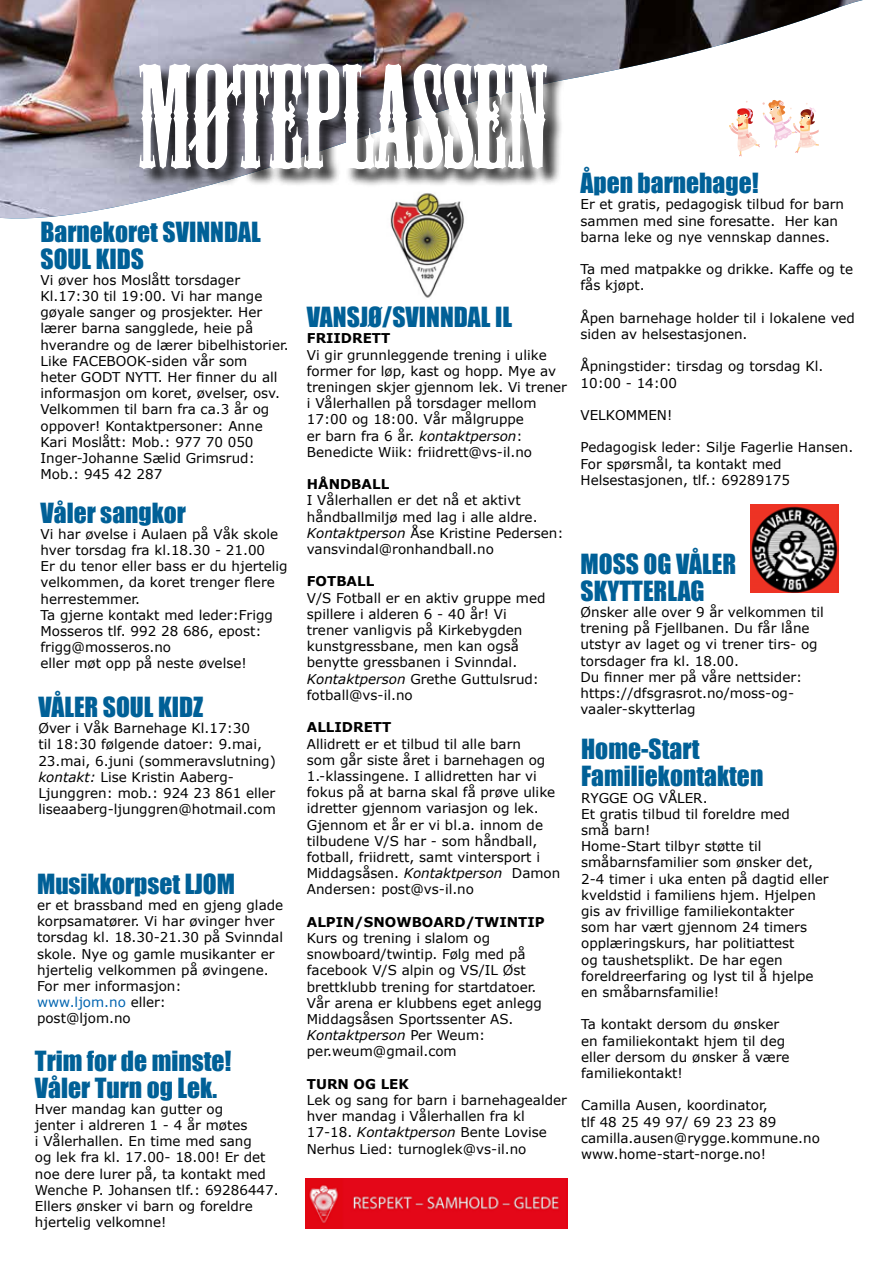
<style>
.page{position:relative;width:893px;height:1263px;background:#fff}
.page>*{position:absolute;margin:0;border:0;box-sizing:border-box;transform-origin:0 0}
.t1{font:138px "Mesquite Std";color:#fff}
.t2{font:25.5px/27px "Impact";color:#006097}
.t3{font:13.5px/16.2px "Verdana";color:#000}
.t4{font:700 13.5px "Verdana";color:#000}
.s1{font-style:italic}
.s2{color:#0064b0}
</style>
<div class="page">
<img style="left:391px;top:228px;width:72px;height:70px">
<img style="left:0;top:0;width:863px;height:222px">
<div style="left:127px;top:40px;width:559px;height:170px;background:#fff;opacity:.75"></div>
<svg style="left:729px;top:100px;width:90px;height:56px"></svg>
<img style="left:750px;top:505px;width:89px;height:88px">
<img style="left:306px;top:1178px;width:261px;height:50px">
<h1 class="t1" style="left:138px;top:43px;width:411px">MØTEPLASSEN</h1>
<h2 class="t2" style="left:40px;top:217px;width:222px">Barnekoret SVINNDAL<br>SOUL KIDS</h2>
<p class="t3" style="left:40px;top:272px;width:250px">Vi øver hos Moslått torsdager<br>Kl.17:30 til 19:00. Vi har mange gøyale sanger og prosjekter. Her lærer barna sangglede, heie på hverandre og de lærer bibelhistorier.<br>Like FACEBOOK-siden vår som<br>heter GODT NYTT. Her finner du all informasjon om koret, øvelser, osv.<br>Velkommen til barn fra ca.3 år og oppover! Kontaktpersoner: Anne<br>Kari Moslått: Mob.: 977 70 050<br>Inger-Johanne Sælid Grimsrud:<br>Mob.: 945 42 287</p>
<h2 class="t2" style="left:40px;top:498px;width:147px">Våler sangkor</h2>
<p class="t3" style="left:40px;top:525px;width:249px">Vi har øvelse i Aulaen på Våk skole hver torsdag fra kl.18.30 - 21.00<br>Er du tenor eller bass er du hjertelig velkommen, da koret trenger flere herrestemmer.<br>Ta gjerne kontakt med leder:Frigg<br>Mosseros tlf. 992 28 686, epost: frigg@mosseros.no<br>eller møt opp på neste øvelse!</p>
<h2 class="t2" style="left:38px;top:693px;width:166px">VÅLER SOUL KIDZ</h2>
<p class="t3" style="left:38px;top:720px;width:239px">Øver i Våk Barnehage Kl.17:30<br>til 18:30 følgende datoer: 9.mai, 23.mai, 6.juni (sommeravslutning) <span class="s1">kontakt:</span> Lise Kristin Aaberg-Ljunggren: mob.: 924 23 861 eller liseaaberg-ljunggren@hotmail.com</p>
<h2 class="t2" style="left:37px;top:869px;width:200px">Musikkorpset LJOM</h2>
<p class="t3" style="left:37px;top:897px;width:248px">er et brassband med en gjeng glade korpsamatører. Vi har øvinger hver torsdag kl. 18.30-21.30 på Svinndal skole. Nye og gamle musikanter er hjertelig velkommen på øvingene.<br>For mer informasjon:<br><span class="s2">www.ljom.no</span> eller:<br>post@ljom.no</p>
<h2 class="t2" style="left:35px;top:1046px;width:198px">Trim for de minste!<br>Våler Turn og Lek.</h2>
<p class="t3" style="left:35px;top:1101px;width:245px">Hver mandag kan gutter og<br>jenter i aldreren 1 - 4 år møtes<br>i Vålerhallen. En time med sang<br>og lek fra kl. 17.00- 18.00! Er det noe dere lurer på, ta kontakt med<br>Wenche P. Johansen tlf.: 69286447.<br>Ellers ønsker vi barn og foreldre hjertelig velkomne!</p>
<h2 class="t2" style="left:307px;top:303px;width:207px">VANSJØ/SVINNDAL IL</h2>
<p class="t4" style="left:307px;top:329px;width:85px">FRIIDRETT</p>
<p class="t3" style="left:307px;top:346px;width:262px">Vi gir grunnleggende trening i ulike former for løp, kast og hopp. Mye av treningen skjer gjennom lek. Vi trener i Vålerhallen på torsdager mellom 17:00 og 18:00. Vår målgruppe<br>er barn fra 6 år. <span class="s1">kontaktperson</span>:<br>Benedicte Wiik: friidrett@vs-il.no</p>
<p class="t4" style="left:307px;top:475px;width:84px">HÅNDBALL</p>
<p class="t3" style="left:307px;top:492px;width:258px">I Vålerhallen er det nå et aktivt håndballmiljø med lag i alle aldre.<br><span class="s1">Kontaktperson</span> Åse Kristine Pedersen: vansvindal@ronhandball.no</p>
<p class="t4" style="left:307px;top:572px;width:69px">FOTBALL</p>
<p class="t3" style="left:307px;top:589px;width:240px">V/S Fotball er en aktiv gruppe med spillere i alderen 6 - 40 år! Vi trener vanligvis på Kirkebygden kunstgressbane, men kan også benytte gressbanen i Svinndal.<br><span class="s1">Kontaktperson</span> Grethe Guttulsrud: fotball@vs-il.no</p>
<p class="t4" style="left:307px;top:718px;width:86px">ALLIDRETT</p>
<p class="t3" style="left:307px;top:735px;width:255px">Allidrett er et tilbud til alle barn<br>som går siste året i barnehagen og 1.-klassingene. I allidretten har vi fokus på at barna skal få prøve ulike idretter gjennom variasjon og lek.<br>Gjennom et år er vi bl.a. innom de tilbudene V/S har - som håndball, fotball, friidrett, samt vintersport i Middagsåsen. <span class="s1">Kontaktperson</span> Damon Andersen: post@vs-il.no</p>
<p class="t4" style="left:307px;top:912px;width:239px">ALPIN/SNOWBOARD/TWINTIP</p>
<p class="t3" style="left:307px;top:930px;width:236px">Kurs og trening i slalom og snowboard/twintip. Følg med på facebook V/S alpin og VS/IL Øst brettklubb trening for startdatoer.<br>Vår arena er klubbens eget anlegg<br>Middagsåsen Sportssenter AS.<br><span class="s1">Kontaktperson</span> Per Weum: per.weum@gmail.com</p>
<p class="t4" style="left:307px;top:1074px;width:104px">TURN OG LEK</p>
<p class="t3" style="left:307px;top:1092px;width:262px">Lek og sang for barn i barnehagealder hver mandag i Vålerhallen fra kl 17-18. <span class="s1">Kontaktperson</span> Bente Lovise Nerhus Lied: turnoglek@vs-il.no</p>
<h2 class="t2" style="left:580px;top:169px;width:180px">Åpen barnehage!</h2>
<p class="t3" style="left:580px;top:196px;width:265px">Er et gratis, pedagogisk tilbud for barn sammen med sine foresatte. Her kan barna leke og nye vennskap dannes.</p>
<p class="t3" style="left:580px;top:261px;width:274px">Ta med matpakke og drikke. Kaffe og te fås kjøpt.</p>
<p class="t3" style="left:580px;top:310px;width:276px">Åpen barnehage holder til i lokalene ved siden av helsestasjonen.</p>
<p class="t3" style="left:580px;top:358px;width:244px">Åpningstider: tirsdag og torsdag Kl.<br>10:00 - 14:00</p>
<p class="t3" style="left:580px;top:407px;width:93px">VELKOMMEN!</p>
<p class="t3" style="left:580px;top:439px;width:274px">Pedagogisk leder: Silje Fagerlie Hansen.<br>For spørsmål, ta kontakt med<br>Helsestasjonen, tlf.: 69289175</p>
<h2 class="t2" style="left:580px;top:549px;width:157px">MOSS OG VÅLER<br>SKYTTERLAG</h2>
<p class="t3" style="left:580px;top:604px;width:245px">Ønsker alle over 9 år velkommen til trening på Fjellbanen. Du får låne utstyr av laget og vi trener tirs- og torsdager fra kl. 18.00.<br>Du finner mer på våre nettsider: https://dfsgrasrot.no/moss-og&shy;vaaler-skytterlag</p>
<h2 class="t2" style="left:581px;top:735px;width:184px">Home-Start<br>Familiekontakten</h2>
<p class="t3" style="left:581px;top:789px;width:249px">RYGGE OG VÅLER.<br>Et gratis tilbud til foreldre med<br>små barn!<br>Home-Start tilbyr støtte til småbarnsfamilier som ønsker det,<br>2-4 timer i uka enten på dagtid eller kveldstid i familiens hjem. Hjelpen gis av frivillige familiekontakter<br>som har vært gjennom 24 timers opplæringskurs, har politiattest<br>og taushetsplikt. De har egen foreldreerfaring og lyst til å hjelpe en småbarnsfamilie!</p>
<p class="t3" style="left:581px;top:1016px;width:210px">Ta kontakt dersom du ønsker en familiekontakt hjem til deg eller dersom du ønsker å være familiekontakt!</p>
<p class="t3" style="left:581px;top:1097px;width:240px">Camilla Ausen, koordinator,<br>tlf 48 25 49 97/ 69 23 23 89 camilla.ausen@rygge.kommune.no www.home-start-norge.no!</p>
</div>
